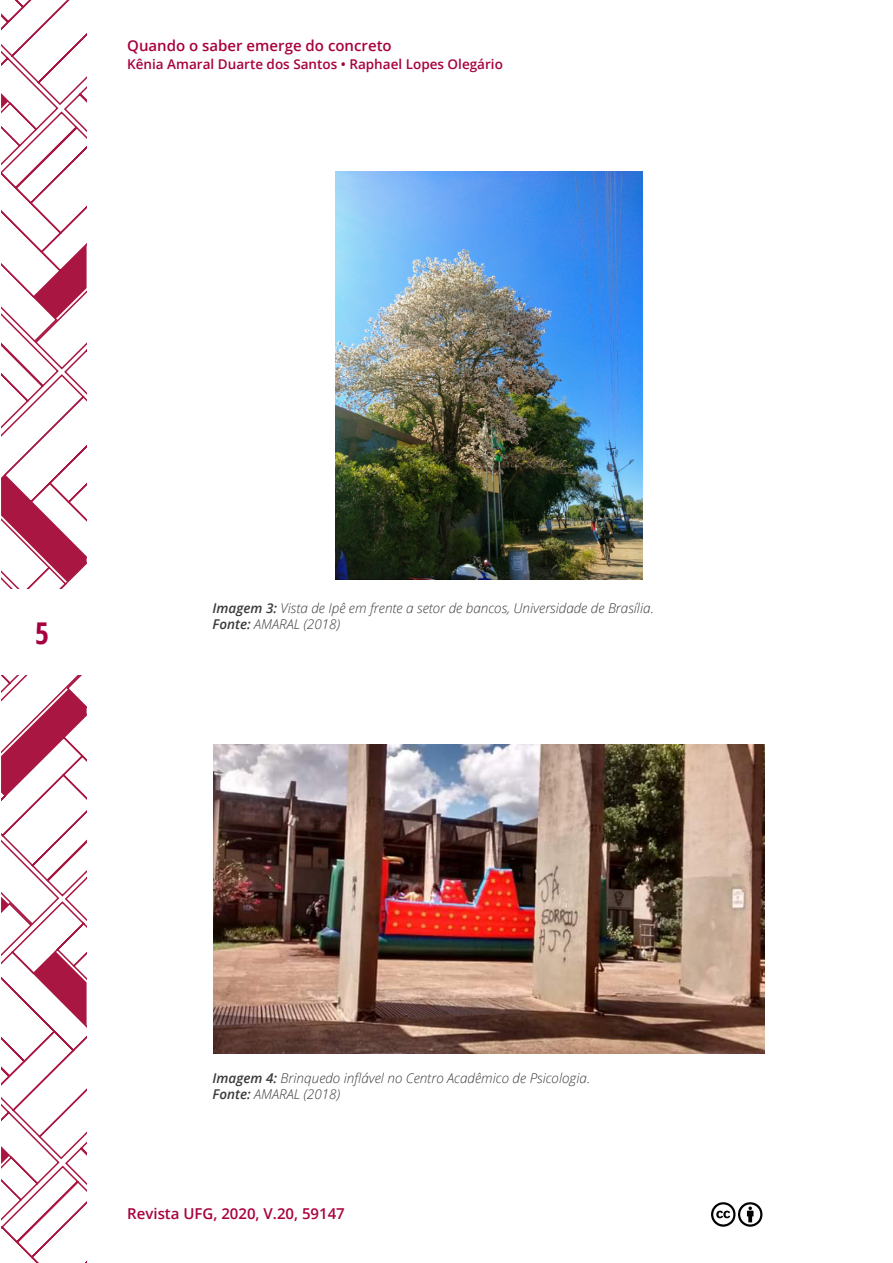
<style>
.page{position:relative;width:893px;height:1263px;background:#fff}
.page>*{position:absolute;margin:0;border:0;box-sizing:border-box;transform-origin:0 0}
.t1{font:700 30px "Open Sans Condensed";color:#a8003e}
.t2{font:600 15px "Open Sans";color:#a8003e}
.t3{font:italic 300 13.5px/16.2px "Open Sans";color:#3c3b3b}
.t4{font:600 13.5px "Open Sans";color:#a8003e}
.s1{font-weight:600}
</style>
<div class="page">
<svg style="left:1px;top:1px;width:86px;height:1262px"></svg>
<div style="left:0;top:590px;width:91px;height:85px;background:#fff"></div>
<svg style="left:711px;top:1202px;width:52px;height:25px"></svg>
<img style="left:336px;top:171px;width:306px;height:408px">
<img style="left:214px;top:744px;width:551px;height:309px">
<p class="t2" style="left:127px;top:35px;width:266px">Quando o saber emerge do concreto</p>
<p class="t4" style="left:127px;top:55px;width:377px">Kênia Amaral Duarte dos Santos • Raphael Lopes Olegário</p>
<h1 class="t1" style="left:35px;top:612px;width:15px">5</h1>
<p class="t3" style="left:213px;top:599px;width:443px"><span class="s1">Imagem 3:</span> Vista de Ipê em frente a setor de bancos, Universidade de Brasília.<br><span class="s1">Fonte:</span> AMARAL (2018)</p>
<p class="t3" style="left:213px;top:1069px;width:379px"><span class="s1">Imagem 4:</span> Brinquedo inflável no Centro Acadêmico de Psicologia.<br><span class="s1">Fonte:</span> AMARAL (2018)</p>
<p class="t2" style="left:127px;top:1203px;width:219px">Revista UFG, 2020, V.20, 59147</p>
</div>
